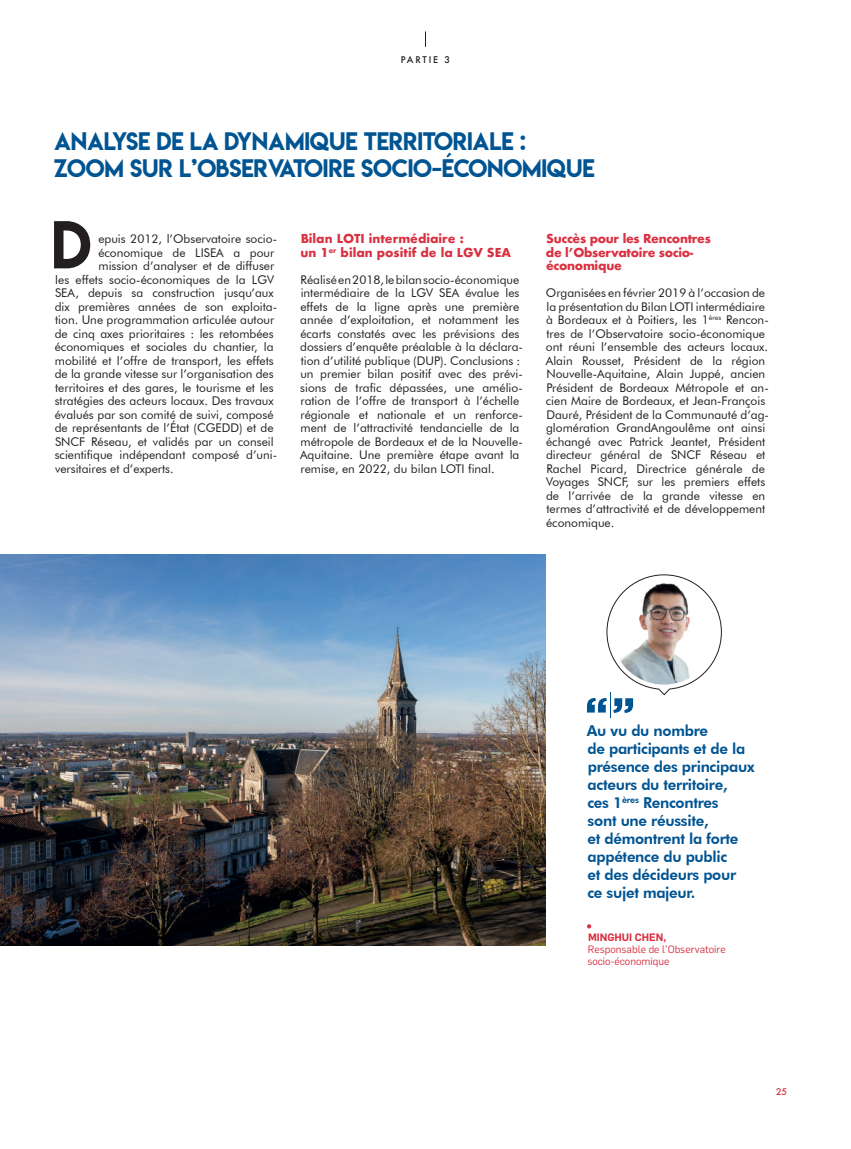
<style>
.page{position:relative;width:851px;height:1149px;background:#fff}
.page>*{position:absolute;margin:0;border:0;box-sizing:border-box;transform-origin:0 0}
.t1{font:60px "Lemon Milk";color:#231f20}
.t2{font:22.5px "Lemon Milk";letter-spacing:-.01em;color:#015492}
.t3{font:800 15px/18px "Futura BT";letter-spacing:-.02em;color:#015492}
.t4{font:12px/13.5px "Futura BT";color:#231f20}
.t5{font:700 12px/13.5px "Futura";letter-spacing:-.02em;color:#da3142}
.t6{font:700 12px/13.5px "Futura";color:#da3142}
.t7{font:10.5px/12px "Flama";color:#da3142}
.t8{font:600 10.5px "Flama";color:#da3142}
.t9{font:500 9px "Futura";color:#231f20}
.t10{font:500 9px "Futura";color:#da3142}
</style>
<div class="page">
<svg style="left:425px;top:31px;width:1px;height:16px"></svg>
<img style="left:0;top:554px;width:545px;height:391px">
<svg style="left:587px;top:574px;width:134px;height:143px"></svg>
<svg style="left:587px;top:924px;width:4px;height:4px"></svg>
<p class="t9" style="left:401px;top:53px;width:51px">PARTI E 3</p>
<h2 class="t2" style="left:54px;top:125px;width:214px">ANALYSE DE LA DYNAMIQUE</h2>
<h2 class="t2" style="left:364px;top:125px;width:14px">TERRITORIALE</h2>
<h2 class="t2" style="left:519px;top:125px;width:8px">:</h2>
<h2 class="t2" style="left:54px;top:152px;width:33px">ZOOM</h2>
<h2 class="t2" style="left:130px;top:152px;width:15px">SUR</h2>
<h2 class="t2" style="left:179px;top:152px;width:64px">L’OBSERVATOIRE</h2>
<h2 class="t2" style="left:361px;top:152px;width:16px">SOCIO</h2>
<h2 class="t2" style="left:432px;top:152px;width:39px">-ÉCONOMIQUE</h2>
<h1 class="t1" style="left:51px;top:202px;width:42px">D</h1>
<p class="t4" style="left:98px;top:232px;width:180px">epuis 2012, l’Observatoire socio-</p>
<p class="t4" style="left:98px;top:245px;width:177px">économique de LISEA a pour</p>
<p class="t4" style="left:98px;top:259px;width:177px">mission d’analyser et de diffuser</p>
<p class="t4" style="left:55px;top:272px;width:220px">les effets socio-économiques de la LGV</p>
<p class="t4" style="left:55px;top:286px;width:220px">SEA, depuis sa construction jusqu’aux</p>
<p class="t4" style="left:55px;top:299px;width:224px">dix premières années de son exploita-</p>
<p class="t4" style="left:55px;top:313px;width:220px">tion. Une programmation articulée autour</p>
<p class="t4" style="left:55px;top:326px;width:220px">de cinq axes prioritaires : les retombées</p>
<p class="t4" style="left:55px;top:340px;width:220px">économiques et sociales du chantier, la</p>
<p class="t4" style="left:55px;top:353px;width:220px">mobilité et l’offre de transport, les effets</p>
<p class="t4" style="left:55px;top:367px;width:220px">de la grande vitesse sur l’organisation des</p>
<p class="t4" style="left:55px;top:380px;width:220px">territoires et des gares, le tourisme et les</p>
<p class="t4" style="left:55px;top:394px;width:220px">stratégies des acteurs locaux. Des travaux</p>
<p class="t4" style="left:55px;top:407px;width:220px">évalués par son comité de suivi, composé</p>
<p class="t4" style="left:55px;top:421px;width:220px">de représentants de l’État (CGEDD) et de</p>
<p class="t4" style="left:55px;top:434px;width:220px">SNCF Réseau, et validés par un conseil</p>
<p class="t4" style="left:55px;top:448px;width:224px">scientifique indépendant composé d’uni-</p>
<p class="t4" style="left:55px;top:461px;width:120px">versitaires et d’experts.</p>
<p class="t6" style="left:300px;top:232px;width:212px">Bilan LOTI intermédiaire :<br>un 1<sup>er</sup> bilan positif de la LGV SEA</p>
<p class="t4" style="left:300px;top:272px;width:224px">Réalisé en 2018, le bilan socio-économique intermédiaire de la LGV SEA évalue les effets de la ligne après une première année d’exploitation, et notamment les écarts constatés avec les prévisions des dossiers d’enquête préalable à la déclara&shy;tion d’utilité publique (DUP). Conclusions : un premier bilan positif avec des prévi&shy;sions de trafic dépassées, une amélio&shy;ration de l’offre de transport à l’échelle régionale et nationale et un renforce&shy;ment de l’attractivité tendancielle de la métropole de Bordeaux et de la Nouvelle-Aquitaine. Une première étape avant la remise, en 2022, du bilan LOTI final.</p>
<p class="t5" style="left:546px;top:232px;width:166px">Succès pour les Rencontres de l’Observatoire socio&shy;économique</p>
<p class="t4" style="left:545px;top:286px;width:224px">Organisées en février 2019 à l’occasion de la présentation du Bilan LOTI intermédiaire à Bordeaux et à Poitiers, les 1<sup>ères</sup> Rencon&shy;tres de l’Observatoire socio-économique ont réuni l’ensemble des acteurs locaux.<br>Alain Rousset, Président de la région Nouvelle-Aquitaine, Alain Juppé, ancien Président de Bordeaux Métropole et an&shy;cien Maire de Bordeaux, et Jean-François Dauré, Président de la Communauté d’ag&shy;glomération GrandAngoulême ont ainsi échangé avec Patrick Jeantet, Président directeur général de SNCF Réseau et Rachel Picard, Directrice générale de Voyages SNCF, sur les premiers effets de l’arrivée de la grande vitesse en termes d’attractivité et de développement économique.</p>
<p class="t3" style="left:587px;top:721px;width:169px">Au vu du nombre<br>de participants et de la présence des principaux acteurs du territoire,<br>ces 1<sup>ères</sup> Rencontres<br>sont une réussite,<br>et démontrent la forte appétence du public<br>et des décideurs pour ce sujet majeur.</p>
<p class="t8" style="left:588px;top:929px;width:80px">MINGHUI CHEN,</p>
<p class="t7" style="left:587px;top:942px;width:140px">Responsable de l’Observatoire socio-économique</p>
<p class="t10" style="left:776px;top:1084px;width:13px">25</p>
</div>
